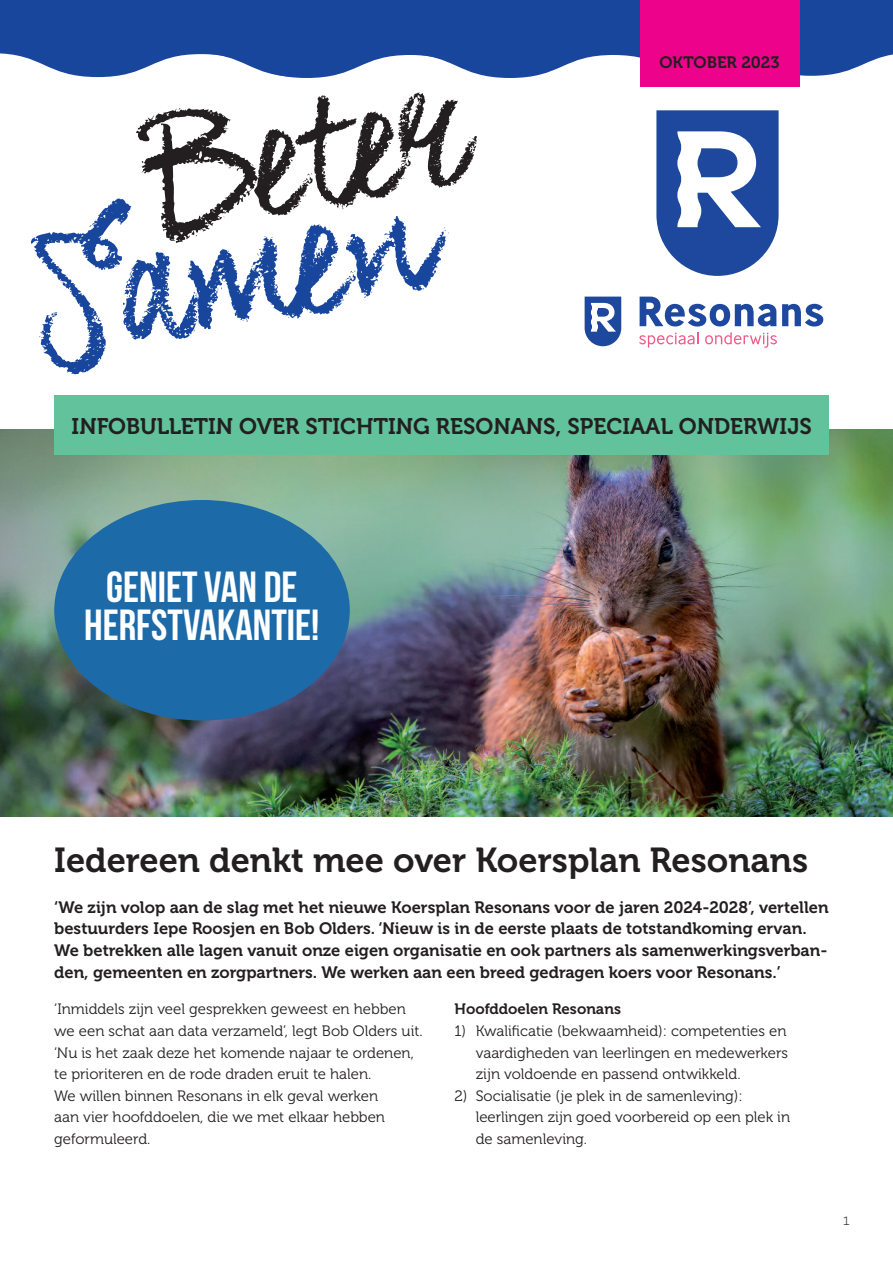
<style>
.page{position:relative;width:893px;height:1263px;background:#fff}
.page>*{position:absolute;margin:0;border:0;box-sizing:border-box;transform-origin:0 0}
.t1{font:159px "Coalhand Luke";color:#18469d}
.t2{font:153px "Coalhand Luke";color:#231f20}
.t3{font:43.5px/37.5px "Bebas Neue";color:#fff;text-align:center}
.t4{font:34.5px "Museo 700";color:#231f20}
.t5{font:22.5px "Museo 700";color:#231f20}
.t6{font:16.5px/21.6px "Museo 700";color:#231f20}
.t7{font:15px/21.6px "Museo 300";color:#231f20}
.t8{font:15px "Museo 700";color:#231f20}
.t9{font:13.5px "Courier";color:#231f20}
</style>
<div class="page">
<img style="left:0;top:429px;width:893px;height:387px">
<svg style="left:639px;top:297px;width:184px;height:51px"></svg>
<svg style="left:585px;top:297px;width:36px;height:49px"></svg>
<svg style="left:799px;top:0;width:94px;height:78px;background:#365ca8"></svg>
<svg style="left:481px;top:0;width:159px;height:78px;background:#3960ab"></svg>
<svg style="left:0;top:0;width:481px;height:78px"></svg>
<div style="left:640px;top:0;width:159px;height:87px;background:#ed028c"></div>
<svg style="left:656px;top:110px;width:123px;height:166px"></svg>
<div style="left:54px;top:395px;width:775px;height:60px;background:#61c29c"></div>
<div style="left:54px;top:500px;width:296px;height:220px;background:#1d6aa8;border-radius:50%"></div>
<h2 class="t2" style="left:136px;top:118px;width:323px;rotate:-10deg">B eter</h2>
<h1 class="t1" style="left:19px;top:240px;width:407px;rotate:-10deg">Samen</h1>
<p class="t6" style="left:659px;top:53px;width:122px">OKTOBER 2023</p>
<h3 class="t5" style="left:72px;top:418px;width:742px">INFOBULLETIN OVER STICHTING RESONANS, SPECIAAL ONDERWIJS</h3>
<h3 class="t3" style="left:84px;top:569px;width:237px">GENIET VAN DE<br>HERFSTVAKANTIE!</h3>
<h3 class="t4" style="left:54px;top:848px;width:755px">Iedereen denkt mee over Koersplan Resonans</h3>
<p class="t6" style="left:54px;top:898px;width:776px">‘We zijn volop aan de slag met het nieuwe Koersplan Resonans voor de jaren 2024-2028’, vertellen bestuurders Iepe Roosjen en Bob Olders. ‘Nieuw is in de eerste plaats de totstandkoming ervan.<br>We betrekken alle lagen vanuit onze eigen organisatie en ook partners als samenwerkingsverban&shy;den, gemeenten en zorgpartners. We werken aan een breed gedragen koers voor Resonans.’</p>
<p class="t7" style="left:54px;top:1000px;width:370px">‘Inmiddels zijn veel gesprekken geweest en hebben we een schat aan data verzameld’, legt Bob Olders uit. ‘Nu is het zaak deze het komende najaar te ordenen, te prioriteren en de rode draden eruit te halen.<br>We willen binnen Resonans in elk geval werken<br>aan vier hoofddoelen, die we met elkaar hebben geformuleerd.</p>
<p class="t8" style="left:454px;top:1004px;width:168px">Hoofddoelen Resonans</p>
<p class="t7" style="left:476px;top:1021px;width:314px;text-align:justify;text-indent:-21px">1) Kwalificatie (bekwaamheid): competenties en vaardigheden van leerlingen en medewerkers zijn voldoende en passend ontwikkeld.</p>
<p class="t7" style="left:476px;top:1086px;width:316px;text-indent:-21px">2) Socialisatie (je plek in de samenleving): leerlingen zijn goed voorbereid op een plek in de samenleving.</p>
<p class="t9" style="left:843px;top:1216px;width:10px">1</p>
</div>
